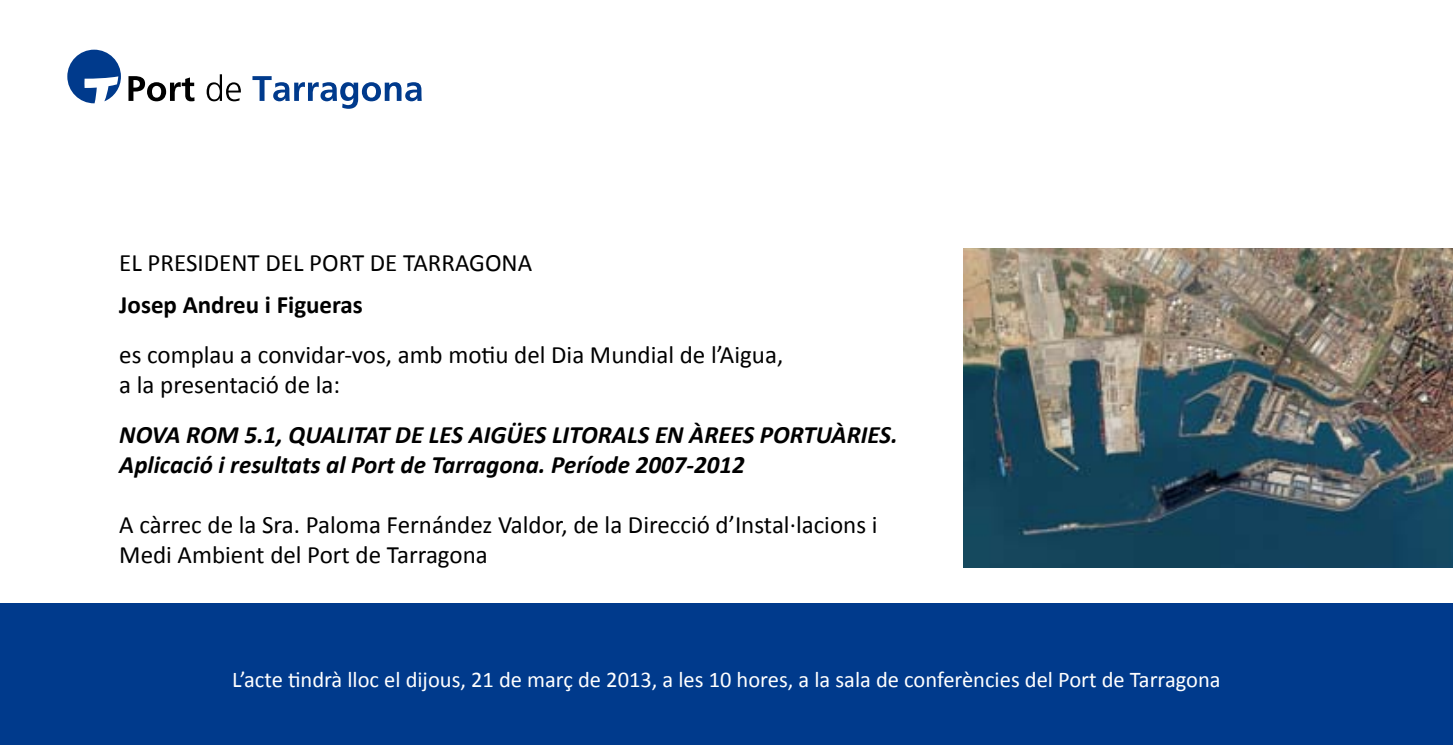
<style>
.page{position:relative;width:1453px;height:745px;background:#fff}
.page>*{position:absolute;margin:0;border:0;box-sizing:border-box;transform-origin:0 0}
.t1{font:25px/30px "Calibri";color:#000}
.t2{font:italic 700 25px/30px "Calibri";color:#000}
.t3{font:700 25px "Calibri";color:#000}
.t4{font:22.5px "Calibri";color:#fff}
</style>
<div class="page">
<img style="left:964px;top:248px;width:489px;height:319px">
<svg style="left:128px;top:76px;width:66px;height:25px"></svg>
<svg style="left:207px;top:74px;width:34px;height:27px"></svg>
<svg style="left:252px;top:76px;width:170px;height:33px"></svg>
<svg style="left:67px;top:50px;width:54px;height:53px"></svg>
<div style="left:0;top:602px;width:1453px;height:142px;background:#003a8c"></div>
<p class="t1" style="left:119px;top:247px;width:414px">EL PRESIDENT DEL PORT DE TARRAGONA</p>
<p class="t3" style="left:119px;top:288px;width:245px">Josep Andreu i Figueras</p>
<p class="t1" style="left:119px;top:340px;width:665px">es complau a convidar-vos, amb motiu del Dia Mundial de l’Aigua, a la presentació de la:</p>
<p class="t2" style="left:119px;top:419px;width:780px">NOVA ROM 5.1, QUALITAT DE LES AIGÜES LITORALS EN ÀREES PORTUÀRIES.<br>Aplicació i resultats al Port de Tarragona. Període 2007-2012</p>
<p class="t1" style="left:119px;top:510px;width:760px">A càrrec de la Sra. Paloma Fernández Valdor, de la Direcció d’Instal·lacions i<br>Medi Ambient del Port de Tarragona</p>
<p class="t4" style="left:232px;top:664px;width:990px">L’acte tindrà lloc el dijous, 21 de març de 2013, a les 10 hores, a la sala de conferències del Port de Tarragona</p>
</div>
